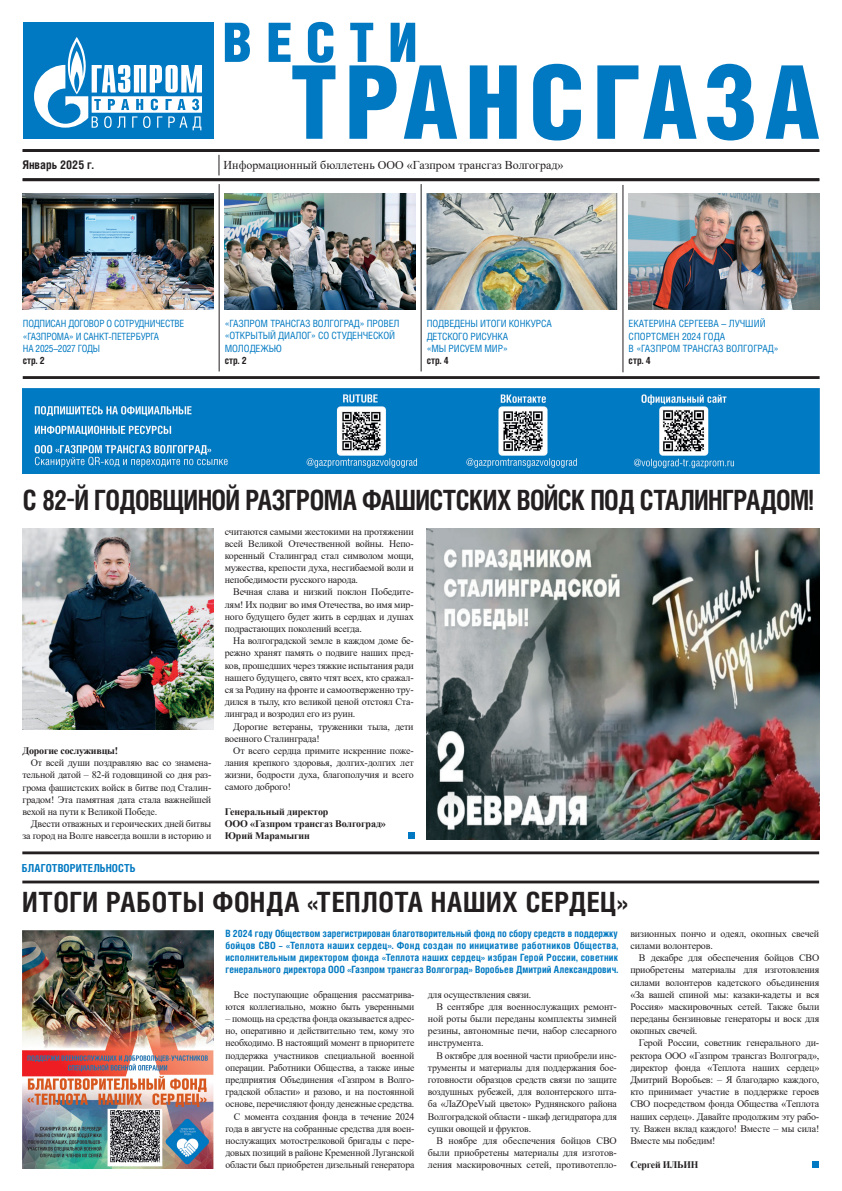
<style>
.page{position:relative;width:842px;height:1191px;background:#fff}
.page>*{position:absolute;margin:0;border:0;box-sizing:border-box;transform-origin:0 0}
.t1{font:700 27.9px "Helios Cond";letter-spacing:-.025em;color:#231f20;scale:.94 1}
.t2{font:700 27.9px "Helios Cond";letter-spacing:-.025em;color:#231f20}
.t3{font:700 27.9px "Helios Cond";letter-spacing:.025em;color:#231f20}
.t4{font:12px "Times New Roman";color:#231f20}
.t5{font:700 12px "Helios Cond";color:#231f20}
.t6{font:700 11px "Helios Cond";color:#0079c2}
.t7{font:10px/12.2px "Times New Roman";letter-spacing:-.02em;color:#231f20;text-align:justify}
.t8{font:700 10px/12.2px "Helios Cond";letter-spacing:.01em;color:#0079c2}
.t9{font:10px/12.2px "Helios Cond";letter-spacing:-.01em;color:#0079c2}
.t10{font:700 10px/12.2px "Times New Roman";letter-spacing:-.01em;color:#231f20}
.t11{font:700 10px "Helios Cond";color:#231f20}
</style>
<div class="page">
<div style="left:23px;top:23px;width:190px;height:116px;background:#0079c2"></div>
<svg style="left:225px;top:23px;width:25px;height:39px"></svg>
<svg style="left:269px;top:22px;width:66px;height:117px"></svg>
<svg style="left:349px;top:23px;width:108px;height:116px"></svg>
<svg style="left:470px;top:65px;width:47px;height:74px"></svg>
<svg style="left:533px;top:64px;width:48px;height:76px"></svg>
<svg style="left:597px;top:65px;width:99px;height:74px"></svg>
<svg style="left:707px;top:64px;width:47px;height:76px"></svg>
<svg style="left:766px;top:65px;width:53px;height:74px"></svg>
<svg style="left:34px;top:37px;width:168px;height:93px"></svg>
<svg style="left:219px;top:155px;width:1px;height:20px"></svg>
<hr style="left:219px;top:184px;width:1px;height:187px;background:#231f20">
<hr style="left:421px;top:184px;width:1px;height:187px;background:#231f20">
<hr style="left:623px;top:185px;width:1px;height:187px;background:#231f20">
<hr style="left:23px;top:149px;width:796px;height:3px;background:#231f20">
<hr style="left:23px;top:178px;width:796px;height:3px;background:#231f20">
<img style="left:225px;top:193px;width:190px;height:116px">
<img style="left:23px;top:193px;width:190px;height:116px">
<img style="left:629px;top:193px;width:190px;height:116px">
<img style="left:427px;top:193px;width:190px;height:116px">
<hr style="left:23px;top:376px;width:797px;height:3px;background:#231f20">
<div style="left:408px;top:832px;width:7px;height:7px;background:#0079c2"></div>
<div style="left:812px;top:1161px;width:7px;height:7px;background:#0079c2"></div>
<img style="left:23px;top:388px;width:796px;height:86px">
<img style="left:22px;top:528px;width:191px;height:201px">
<img style="left:427px;top:528px;width:392px;height:311px">
<hr style="left:22px;top:851px;width:797px;height:3px;background:#231f20">
<hr style="left:22px;top:880px;width:797px;height:3px;background:#231f20">
<img style="left:23px;top:930px;width:190px;height:238px">
<p class="t5" style="left:22px;top:157px;width:73px">Январь 2025 г.</p>
<p class="t4" style="left:224px;top:157px;width:341px">Информационный бюллетень ООО «Газпром трансгаз Волгоград»</p>
<p class="t9" style="left:23px;top:318px;width:163px">ПОДПИСАН ДОГОВОР О СОТРУДНИЧЕСТВЕ «ГАЗПРОМА» И САНКТ-ПЕТЕРБУРГА<br>НА 2025–2027 ГОДЫ</p>
<p class="t11" style="left:23px;top:353px;width:24px">стр. 2</p>
<p class="t9" style="left:225px;top:317px;width:176px">«ГАЗПРОМ ТРАНСГАЗ ВОЛГОГРАД» ПРОВЕЛ «ОТКРЫТЫЙ ДИАЛОГ» СО СТУДЕНЧЕСКОЙ<br>МОЛОДЕЖЬЮ</p>
<p class="t11" style="left:225px;top:353px;width:24px">стр. 2</p>
<p class="t9" style="left:427px;top:318px;width:127px">ПОДВЕДЕНЫ ИТОГИ КОНКУРСА<br>ДЕТСКОГО РИСУНКА<br>«МЫ РИСУЕМ МИР»</p>
<p class="t11" style="left:427px;top:353px;width:24px">стр. 4</p>
<p class="t9" style="left:629px;top:318px;width:152px">ЕКАТЕРИНА СЕРГЕЕВА – ЛУЧШИЙ<br>СПОРТСМЕН 2024 ГОДА<br>В «ГАЗПРОМ ТРАНСГАЗ ВОЛГОГРАД»</p>
<p class="t11" style="left:629px;top:353px;width:24px">стр. 4</p>
<h1 class="t1" style="left:23px;top:481px;width:843px">с 82-й годовщиной разгрома фашистских войск под Сталинградом!</h1>
<p class="t10" style="left:22px;top:744px;width:97px">Дорогие сослуживцы!</p>
<p class="t7" style="left:22px;top:756px;width:190px;text-indent:8px">От всей души поздравляю вас со знамена&shy;тельной датой – 82‑й годовщиной со дня раз&shy;грома фашистских войск в битве под Сталин&shy;градом! Эта памятная дата стала важнейшей вехой на пути к Великой Победе.</p>
<p class="t7" style="left:22px;top:817px;width:190px;text-align:right">Двести отважных и героических дней битвы за город на Волге навсегда вошли в историю и</p>
<p class="t7" style="left:225px;top:525px;width:190px">считаются самыми жестокими на протяжении всей Великой Отечественной войны. Непо&shy;коренный Сталинград стал символом мощи, мужества, крепости духа, несгибаемой воли и непобедимости русского народа.</p>
<p class="t7" style="left:225px;top:585px;width:190px;text-indent:8px">Вечная слава и низкий поклон Победите&shy;лям! Их подвиг во имя Отечества, во имя мир&shy;ного будущего будет жить в сердцах и душах подрастающих поколений всегда.</p>
<p class="t7" style="left:225px;top:634px;width:190px;text-indent:8px">На волгоградской земле в каждом доме бе&shy;режно хранят память о подвиге наших пред&shy;ков, прошедших через тяжкие испытания ради нашего будущего, свято чтят всех, кто сражал&shy;ся за Родину на фронте и самоотверженно тру&shy;дился в тылу, кто великой ценой отстоял Ста&shy;линград и возродил его из руин.</p>
<p class="t7" style="left:225px;top:719px;width:190px;text-indent:8px">Дорогие ветераны, труженики тыла, дети военного Сталинграда!</p>
<p class="t7" style="left:225px;top:744px;width:190px;text-indent:8px">От всего сердца примите искренние поже&shy;лания крепкого здоровья, долгих-долгих лет жизни, бодрости духа, благополучия и всего самого доброго!</p>
<p class="t10" style="left:225px;top:805px;width:163px">Генеральный директор<br>ООО «Газпром трансгаз Волгоград»<br>Юрий Марамыгин</p>
<p class="t6" style="left:22px;top:860px;width:13px">БЛАГОТВОРИТ</p>
<p class="t6" style="left:88px;top:860px;width:25px">ЕЛЬНОСТ</p>
<p class="t6" style="left:130px;top:860px;width:7px">Ь</p>
<h1 class="t3" style="left:22px;top:883px;width:209px">итоги работы ФОНД</h1>
<h1 class="t2" style="left:285px;top:883px;width:77px">а «ТЕПЛОТА</h1>
<h1 class="t2" style="left:431px;top:883px;width:19px">НАШИХ</h1>
<h1 class="t2" style="left:526px;top:883px;width:104px">СЕРДЕЦ»</h1>
<p class="t8" style="left:225px;top:927px;width:394px">В 2024 году Обществом зарегистрирован благотворительный фонд по сбору средств в поддержку бойцов СВО</p>
<p class="t7" style="left:630px;top:927px;width:190px">визионных пончо и одеял, окопных свечей силами волонтеров.</p>
<p class="t7" style="left:630px;top:951px;width:190px;text-indent:8px">В декабре для обеспечения бойцов СВО приобретены материалы для изготовления силами волонтеров кадетского объединения «За вашей спиной мы: казаки-кадеты и вся Россия» маскировочных сетей. Также были переданы бензиновые генераторы и воск для окопных свечей.</p>
<p class="t7" style="left:630px;top:1036px;width:190px;text-indent:9px">Герой России, советник генерального ди&shy;ректора ООО «Газпром трансгаз Волгоград», директор фонда «Теплота наших сердец» Дмитрий Воробьев: – Я благодарю каждого, кто принимает участие в поддержке героев СВО посредством фонда Общества «Теплота наших сердец». Давайте продолжим эту рабо&shy;ту. Важен вклад каждого! Вместе – мы сила!<br>Вместе мы победим!</p>
<p class="t10" style="left:630px;top:1158px;width:70px">Сергей ИЛЬИН</p>
<p class="t8" style="left:225px;top:939px;width:394px;text-align:justify;text-indent:53px">– «Теплота наших сердец». Фонд создан по инициативе работников Общества, исполнительным директором фонда «Теплота наших сердец» избран Герой России, советник генерального директора ООО</p>
<p class="t8" style="left:348px;top:963px;width:272px">«Газпром трансгаз Волгоград» Воробьев Дмитрий Александрович.</p>
<p class="t7" style="left:225px;top:988px;width:190px;text-align:right">Все поступающие обращения рассматрива&shy;ются коллегиально, можно быть уверенными</p>
<p class="t7" style="left:225px;top:1012px;width:190px;text-align:right">– помощь на средства фонда оказывается адрес&shy;но, оперативно и действительно тем, кому это необходимо. В настоящий момент в приоритете поддержка участников специальной военной операции. Работники Общества, а также иные предприятия Объединения «Газпром в Волго&shy;градской области» и разово, и на постоянной основе, перечисляют фонду денежные средства.<br>С момента создания фонда в течение 2024 года в августе на собранные средства для воен&shy;нослужащих мотострелковой бригады с пере&shy;довых позиций в районе Кременной Луганской области был приобретен дизельный генератора</p>
<p class="t7" style="left:428px;top:988px;width:105px">для осуществления связи.</p>
<p class="t7" style="left:436px;top:1000px;width:182px">В сентябре для военнослужащих ремонт-</p>
<p class="t7" style="left:428px;top:1012px;width:190px">ной роты были переданы комплекты зимней</p>
<p class="t7" style="left:428px;top:1024px;width:190px">резины, автономные печи, набор слесарного</p>
<p class="t7" style="left:428px;top:1036px;width:57px">инструмента.</p>
<p class="t7" style="left:436px;top:1048px;width:182px">В октябре для военной части приобрели инс-</p>
<p class="t7" style="left:428px;top:1061px;width:190px">трументы и материалы для поддержания бое-</p>
<p class="t7" style="left:428px;top:1073px;width:190px">готовности образцов средств связи по защите</p>
<p class="t7" style="left:428px;top:1085px;width:190px">воздушных рубежей, для волонтерского шта-</p>
<p class="t7" style="left:428px;top:1097px;width:190px">ба «ЛаZOреVый цветок» Руднянского района</p>
<p class="t7" style="left:428px;top:1109px;width:190px">Волгоградской области - шкаф дегидратора для</p>
<p class="t7" style="left:428px;top:1122px;width:105px">сушки овощей и фруктов.</p>
<p class="t7" style="left:436px;top:1134px;width:182px">В ноябре для обеспечения бойцов СВО</p>
<p class="t7" style="left:428px;top:1146px;width:190px">были приобретены материалы для изготов-</p>
<p class="t7" style="left:428px;top:1158px;width:190px">ления маскировочных сетей, противотепло-</p>
</div>
